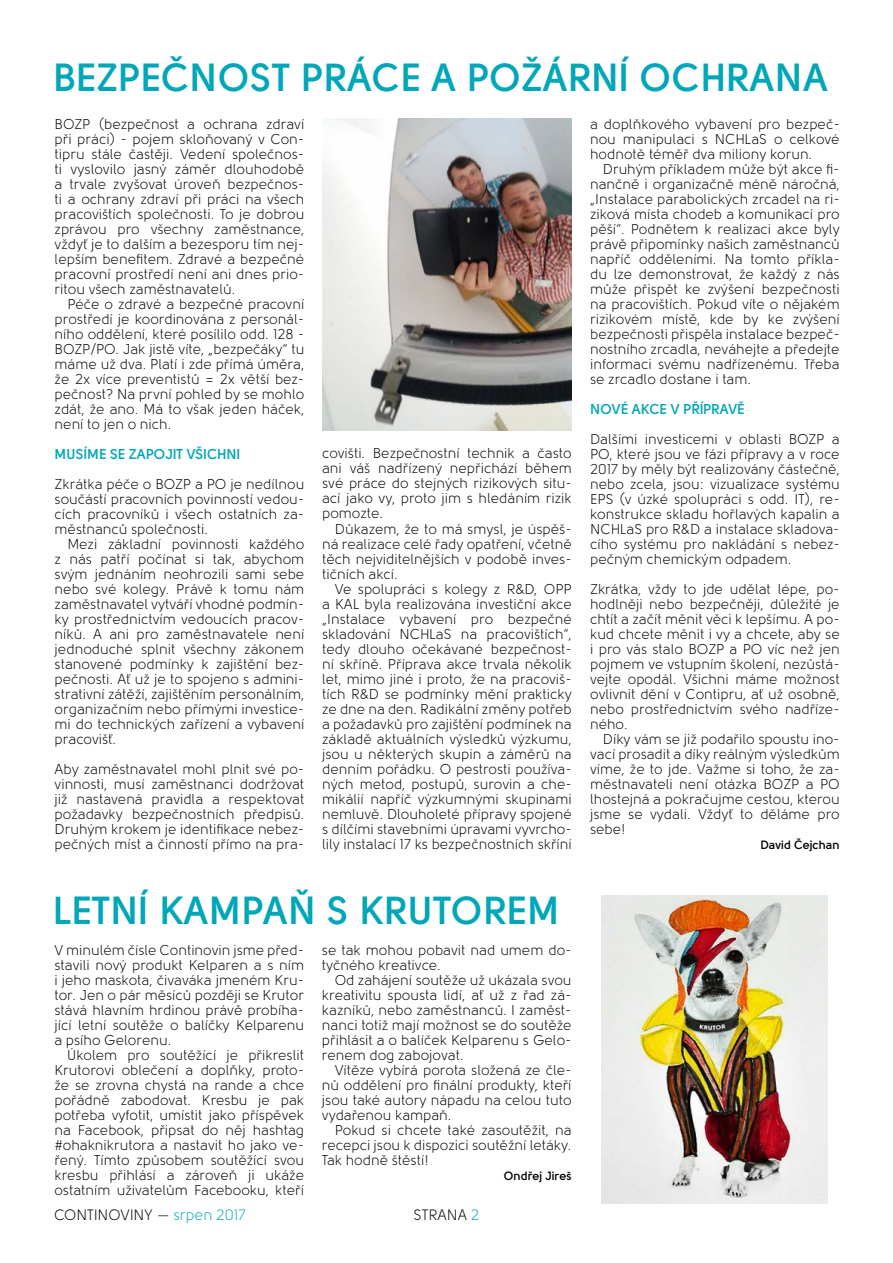
<style>
.page{position:relative;width:893px;height:1263px;background:#fff}
.page>*{position:absolute;margin:0;border:0;box-sizing:border-box;transform-origin:0 0}
.t1{font:700 39px "Solomon";letter-spacing:.01em;color:#00a7b8}
.t2{font:15px "Solomon";color:#000}
.t3{font:14.25px/15px "Solomon";color:#000;text-align:justify}
.t4{font:700 14.25px "Solomon";color:#00a7b8}
.t5{font:700 12px "Solomon";color:#000}
.s1{color:#00a7b8}
</style>
<div class="page">
<img style="left:322px;top:118px;width:250px;height:312px">
<img style="left:601px;top:895px;width:226px;height:308px">
<h1 class="t1" style="left:53px;top:55px;width:776px">BEZPEČNOST PRÁCE A POŽÁRNÍ OCHRANA</h1>
<p class="t3" style="left:55px;top:116px;width:10px">BOZP</p>
<p class="t3" style="left:55px;top:116px;width:251px;text-indent:44px">(bezpečnost a ochrana zdraví při práci) - pojem skloňovaný v Con&shy;tipru stále častěji. Vedení společnos&shy;ti vyslovilo jasný záměr dlouhodobě a trvale zvyšovat úroveň bezpečnos&shy;ti a ochrany zdraví při práci na všech pracovištích společnosti. To je dobrou zprávou pro všechny zaměstnance, vždyť je to dalším a bezesporu tím nej&shy;lepším benefitem. Zdravé a bezpečné pracovní prostředí není ani dnes prio&shy;ritou všech zaměstnavatelů.</p>
<p class="t3" style="left:55px;top:296px;width:251px;text-indent:13px">Péče o zdravé a bezpečné pracovní prostředí je koordinována z personál&shy;ního oddělení, které posílilo odd. 128 - BOZP</p>
<p class="t3" style="left:590px;top:117px;width:251px">a doplňkového vybavení pro bezpeč&shy;nou manipulaci s NC HLaS o celkové hodnotě téměř dva miliony korun.</p>
<p class="t3" style="left:590px;top:162px;width:251px;text-indent:13px">Druhým příkladem může být akce fi&shy;nančně i organizačně méně náročná, „I nstalace parabolických zrcadel na ri&shy;ziková místa chodeb a komunikací pro pěší“. Podnětem k realizaci akce byly právě připomínky našich zaměstnanců napříč odděleními. Na tomto příkla&shy;du lze demonstrovat, že každý z nás může přispět ke zvýšení bezpečnosti na pracovištích. Pokud víte o nějakém rizikovém místě, kde by ke zvýšení bezpečnosti přispěla instalace bezpeč&shy;nostního zrcadla, neváhejte a předejte informaci svému nadřízenému. Třeba se zrcadlo dostane i tam.</p>
<p class="t4" style="left:590px;top:401px;width:156px">N OVÉ AKCE V PŘÍPRAVĚ</p>
<p class="t3" style="left:590px;top:432px;width:209px">Dalšími investicemi v oblasti BOZP</p>
<p class="t3" style="left:55px;top:341px;width:251px;text-indent:36px">/PO. Jak jistě víte, „bezpečáky“ tu máme už dva. Platí i zde přímá úměra, že 2x více preventistů = 2x větší bez&shy;pečnost? Na první pohled by se mohlo zdát, že ano. Má to však jeden háček, není to jen o nich.</p>
<p class="t4" style="left:55px;top:446px;width:187px">MUSÍME SE ZAPOJIT VŠICHNI</p>
<p class="t3" style="left:55px;top:476px;width:111px">Zkrátka péče o BOZP</p>
<p class="t3" style="left:590px;top:432px;width:251px;text-indent:242px">a PO, které jsou ve fázi přípravy a v roce 2017 by měly být realizovány částečně, nebo zcela, jsou: vizualizace systému EPS</p>
<p class="t3" style="left:322px;top:446px;width:251px">covišti. Bezpečnostní technik a často ani váš nadřízený nepřichází během své práce do stejných rizikových situ&shy;ací jako vy, proto jim s hledáním rizik pomozte.</p>
<p class="t3" style="left:322px;top:521px;width:251px;text-indent:13px">Důkazem, že to má smysl, je úspěš&shy;ná realizace celé řady opatření, včetně těch nejviditelnějších v podobě inves&shy;tičních akcí.</p>
<p class="t3" style="left:322px;top:581px;width:251px;text-align:center">Ve spolupráci s kolegy z R&amp;D, OPP<br>a KAL byla realizována investiční akce „I nstalace vybavení pro bezpečné skladování NC HLaS na pracovištích“, tedy dlouho očekávané bezpečnost&shy;ní skříně. Příprava akce trvala několik let, mimo jiné i proto, že na pracoviš&shy;tích R&amp;D se podmínky mění prakticky ze dne na den. Radikální změny potřeb a požadavků pro zajištění podmínek na základě aktuálních výsledků výzkumu, jsou u některých skupin a záměrů na denním pořádku. O pestrosti používa&shy;ných metod, postupů, surovin a che&shy;mikálií napříč výzkumnými skupinami nemluvě. Dlouholeté přípravy spojené s dílčími stavebními úpravami vyvrcho&shy;lily instalací 17 ks bezpečnostních skříní</p>
<p class="t3" style="left:55px;top:476px;width:251px;text-indent:140px">a PO je nedílnou součástí pracovních povinností vedou&shy;cích pracovníků i všech ostatních za&shy;městnanců společnosti.</p>
<p class="t3" style="left:55px;top:536px;width:251px;text-indent:13px">Mezi základní povinnosti každého z nás patří počínat si tak, abychom svým jednáním neohrozili sami sebe nebo své kolegy. Právě k tomu nám zaměstnavatel vytváří vhodné podmín&shy;ky prostřednictvím vedoucích pracov&shy;níků. A ani pro zaměstnavatele není jednoduché splnit všechny zákonem stanovené podmínky k zajištění bez&shy;pečnosti. Ať už je to spojeno s admini&shy;strativní zátěží, zajištěním personálním, organizačním nebo přímými investice&shy;mi do technických zařízení a vybavení pracovišť.</p>
<p class="t3" style="left:55px;top:762px;width:251px">Aby zaměstnavatel mohl plnit své po&shy;vinnosti, musí zaměstnanci dodržovat již nastavená pravidla a respektovat požadavky bezpečnostních předpisů.<br>Druhým krokem je identifikace nebez&shy;pečných míst a činností přímo na pra-</p>
<p class="t3" style="left:590px;top:492px;width:251px;text-indent:29px">(v úzké spolupráci s odd. IT), re&shy;konstrukce skladu hořlavých kapalin a NC HLaS pro R&amp;D a instalace skladova&shy;cího systému pro nakládání s nebez&shy;pečným chemickým odpadem.</p>
<p class="t3" style="left:590px;top:582px;width:251px">Zkrátka, vždy to jde udělat lépe, po&shy;hodlněji nebo bezpečněji, důležité je chtít a začít měnit věci k lepšímu. A po&shy;kud chcete měnit i vy a chcete, aby se i pro vás stalo BOZP</p>
<p class="t3" style="left:590px;top:642px;width:251px;text-indent:139px">a PO víc než jen pojmem ve vstupním školení, nezůstá&shy;vejte opodál. Všichni máme možnost ovlivnit dění v Contipru, ať už osobně, nebo prostřednictvím svého nadříze&shy;ného.</p>
<p class="t3" style="left:590px;top:732px;width:251px;text-indent:13px">Díky vám se již podařilo spoustu ino&shy;vací prosadit a díky reálným výsledkům víme, že to jde. Važme si toho, že za&shy;městnavateli není otázka BOZP</p>
<p class="t3" style="left:590px;top:777px;width:251px;text-align:left;text-indent:216px">a PO lhostejná a pokračujme cestou, kterou jsme se vydali. Vždyť to děláme pro sebe!</p>
<p class="t5" style="left:760px;top:838px;width:81px">DAVID ČEJCHAN</p>
<h1 class="t1" style="left:53px;top:888px;width:509px">LETNÍ KAMPAŇ S KRUTOREM</h1>
<p class="t3" style="left:54px;top:942px;width:251px">V minulém čísle Continovin jsme před&shy;stavili nový produkt Kelparen a s ním i jeho maskota, čivaváka jmeném Kru&shy;tor. Jen o pár měsíců později se Krutor stává hlavním hrdinou právě probíha&shy;jící letní soutěže o balíčky Kelparenu a psího Gelorenu.</p>
<p class="t3" style="left:54px;top:1047px;width:251px;text-indent:13px">Úkolem pro soutěžící je přikreslit Krutorovi oblečení a doplňky, proto&shy;že se zrovna chystá na rande a chce pořádně zabodovat. Kresbu je pak potřeba vyfotit, umístit jako příspěvek na Facebook, připsat do něj hashtag #ohaknikrutora a nastavit ho jako ve&shy;řený. Tímto způsobem soutěžící svou kresbu přihlásí a zároveň ji ukáže ostatním uživatelům Facebooku, kteří</p>
<p class="t3" style="left:322px;top:942px;width:251px">se tak mohou pobavit nad umem do&shy;tyčného kreativce.</p>
<p class="t3" style="left:322px;top:972px;width:251px;text-indent:13px">Od zahájení soutěže už ukázala svou kreativitu spousta lidí, ať už z řad zá&shy;kazníků, nebo zaměstnanců. I zaměst&shy;nanci totiž mají možnost se do soutěže přihlásit a o balíček Kelparenu s Gelo&shy;renem dog zabojovat.</p>
<p class="t3" style="left:322px;top:1062px;width:251px;text-indent:13px">Vítěze vybírá porota složená ze čle&shy;nů oddělení pro finální produkty, kteří jsou také autory nápadu na celou tuto vydařenou kampaň.</p>
<p class="t3" style="left:322px;top:1122px;width:251px;text-indent:13px">Pokud si chcete také zasoutěžit, na recepci jsou k dispozici soutěžní letáky.<br>Tak hodně štěstí!</p>
<p class="t5" style="left:504px;top:1169px;width:69px">ONDŘEJ JIREŠ</p>
<p class="t2" style="left:54px;top:1207px;width:193px">continoviny — <span class="s1">srpen 2017</span></p>
<p class="t2" style="left:414px;top:1207px;width:67px">Strana <span class="s1">2</span></p>
</div>
